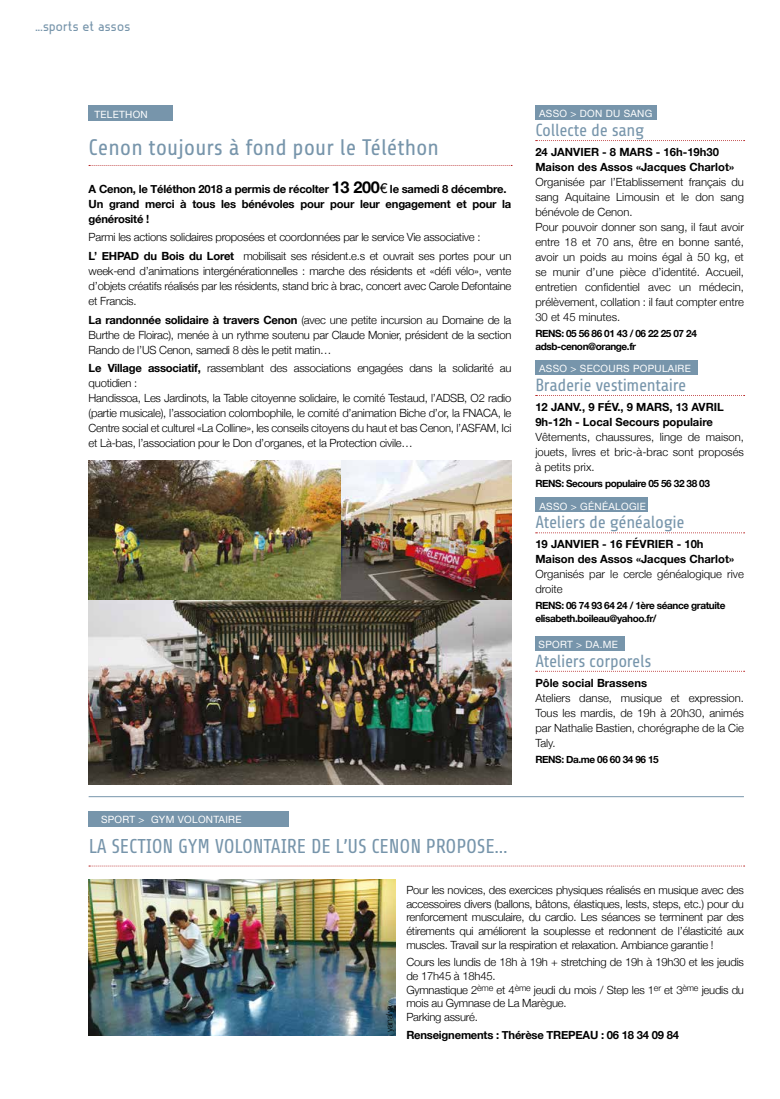
<style>
.page{position:relative;width:780px;height:1099px;background:#fff}
.page>*{position:absolute;margin:0;border:0;box-sizing:border-box;transform-origin:0 0}
.t1{font:22.5px "Share";color:#7795ab}
.t2{font:20px "Share";letter-spacing:-.01em;color:#7795ab}
.t3{font:17.5px "Share";letter-spacing:-.02em;color:#7795ab}
.t4{font:500 15px "Rotor";color:#7795ab}
.t5{font:300 11.25px/15px "Helvetica Neue";letter-spacing:-.02em;color:#000;text-align:justify}
.t6{font:300 11.25px/15px "Helvetica Neue";color:#000}
.t7{font:700 11.25px/15px "Helvetica Neue";color:#000}
.t8{font:700 11.25px/15px "Helvetica Neue";letter-spacing:-.02em;color:#000}
.t9{font:700 10px/12.5px "Helvetica Neue";letter-spacing:-.04em;color:#000}
.t10{font:10px "Helvetica Neue";letter-spacing:.03em;color:#fff}
.t11{font:300 8.75px "Helvetica Neue";letter-spacing:-.02em;color:#000}
.s1{font-size:16.25px}
.s2{font-weight:400;font-size:13.75px}
.s3{font-weight:700}
</style>
<div class="page">
<div style="left:535px;top:105px;width:122px;height:14px;background:#7795ab"></div>
<div style="left:539px;top:107px;width:115px;height:13px;background:#7795ab"></div>
<svg style="left:535px;top:140px;width:209px;height:1px"></svg>
<div style="left:535px;top:360px;width:162px;height:14px;background:#7795ab"></div>
<svg style="left:535px;top:395px;width:209px;height:1px"></svg>
<div style="left:535px;top:497px;width:113px;height:15px;background:#7795ab"></div>
<svg style="left:535px;top:532px;width:209px;height:1px"></svg>
<div style="left:535px;top:635px;width:90px;height:15px;background:#7795ab"></div>
<svg style="left:535px;top:671px;width:209px;height:1px"></svg>
<div style="left:89px;top:810px;width:200px;height:16px;background:#7795ab"></div>
<svg style="left:89px;top:865px;width:655px;height:1px"></svg>
<hr style="left:89px;top:796px;width:655px;height:1px;background:#7795ab">
<img style="left:89px;top:879px;width:306px;height:156px">
<div style="left:89px;top:106px;width:84px;height:15px;background:#7795ab"></div>
<svg style="left:89px;top:165px;width:423px;height:1px"></svg>
<img style="left:89px;top:460px;width:422px;height:324px">
<h3 class="t4" style="left:35px;top:18px;width:96px">...sports et assos</h3>
<p class="t10" style="left:94px;top:108px;width:55px">TELETHON</p>
<h1 class="t1" style="left:89px;top:135px;width:352px">Cenon toujours à fond pour le Téléthon</h1>
<p class="t8" style="left:89px;top:181px;width:424px">A Cenon, le Téléthon 2018 a permis de récolter <span class="s1">13 200</span><span class="s2">€</span> le samedi 8 décembre.<br>Un grand merci à tous les bénévoles pour pour leur engagement et pour la générosité !</p>
<p class="t5" style="left:89px;top:228px;width:424px;line-height:18.5px">Parmi les actions solidaires proposées et coordonnées par le service Vie associative :<br><span class="s3">L’ EHPAD du Bois du Loret</span> mobilisait ses résident.e.s et ouvrait ses portes pour un</p>
<p class="t5" style="left:89px;top:263px;width:424px">week-end d’animations intergénérationnelles : marche des résidents et «défi vélo», vente d’objets créatifs réalisés par les résidents, stand bric à brac, concert avec Carole Defontaine et Francis.</p>
<p class="t5" style="left:89px;top:312px;width:424px"><span class="s3">La randonnée solidaire à travers Cenon</span> (avec une petite incursion au Domaine de la Burthe de Floirac), menée à un rythme soutenu par Claude Monier, président de la section Rando de l’US Cenon, samedi 8 dès le petit matin…</p>
<p class="t5" style="left:89px;top:360px;width:424px;text-align:left"><span class="s3">Le Village associatif,</span> rassemblant des associations engagées dans la solidarité au quotidien :<br>Handissoa, Les Jardinots, la Table citoyenne solidaire, le comité Testaud, l’ADSB, O2 radio (partie musicale), l’association colombophile, le comité d’animation Biche d’or, la FNACA, le Centre social et culturel «La Colline», les conseils citoyens du haut et bas Cenon, l’ASFAM, Ici et Là-bas, l’association pour le Don d’organes, et la Protection civile…</p>
<p class="t10" style="left:539px;top:107px;width:115px">ASSO &gt; DON DU SANG</p>
<h3 class="t3" style="left:535px;top:120px;width:110px">Collecte de sang</h3>
<p class="t7" style="left:535px;top:144px;width:200px">24 JANVIER - 8 MARS - 16h-19h30<br>Maison des Assos «Jacques Charlot»</p>
<p class="t6" style="left:535px;top:174px;width:210px">Organisée par l’Etablissement français du sang Aquitaine Limousin et le don sang bénévole de Cenon.<br>Pour pouvoir donner son sang, il faut avoir entre 18 et 70 ans, être en bonne santé, avoir un poids au moins égal à 50 kg, et se munir d’une pièce d’identité. Accueil, entretien confidentiel avec un médecin, prélèvement, collation : il faut compter entre 30 et 45 minutes.</p>
<p class="t9" style="left:535px;top:327px;width:163px">RENS: 05 56 86 01 43 / 06 22 25 07 24 adsb-cenon@orange.fr</p>
<p class="t10" style="left:539px;top:363px;width:153px">ASSO &gt; SECOURS POPULAIRE</p>
<h3 class="t3" style="left:535px;top:375px;width:152px">Braderie vestimentaire</h3>
<p class="t7" style="left:535px;top:399px;width:190px">12 JANV., 9 FÉV., 9 MARS, 13 AVRIL<br>9h-12h - Local Secours populaire</p>
<p class="t5" style="left:535px;top:429px;width:210px">Vêtements, chaussures, linge de maison, jouets, livres et bric-à-brac sont proposés à petits prix.</p>
<p class="t9" style="left:535px;top:477px;width:176px">RENS: Secours populaire 05 56 32 38 03</p>
<p class="t10" style="left:539px;top:500px;width:108px">ASSO &gt; GÉNÉALOGIE</p>
<h3 class="t3" style="left:535px;top:512px;width:151px">Ateliers de généalogie</h3>
<p class="t7" style="left:535px;top:536px;width:200px">19 JANVIER - 16 FÉVRIER - 10h<br>Maison des Assos «Jacques Charlot»</p>
<p class="t6" style="left:535px;top:566px;width:210px">Organisés par le cercle généalogique rive droite</p>
<p class="t9" style="left:535px;top:599px;width:191px">RENS: 06 74 93 64 24 / 1ère séance gratuite elisabeth.boileau@yahoo.fr/</p>
<p class="t10" style="left:538px;top:638px;width:81px">SPORT &gt; DA.ME</p>
<h3 class="t3" style="left:535px;top:651px;width:118px">Ateliers corporels</h3>
<p class="t7" style="left:535px;top:674px;width:113px">Pôle social Brassens</p>
<p class="t5" style="left:535px;top:689px;width:210px">Ateliers danse, musique et expression.<br>Tous les mardis, de 19h à 20h30, animés par Nathalie Bastien, chorégraphe de la Cie Taly.</p>
<p class="t9" style="left:535px;top:752px;width:125px">RENS: Da.me 06 60 34 96 15</p>
<p class="t10" style="left:101px;top:813px;width:142px">SPORT &gt; GYM VOLONTAIRE</p>
<h2 class="t2" style="left:89px;top:834px;width:420px">LA SECTION GYM VOLONTAIRE DE L’US CENON PROPOSE...</h2>
<p class="t5" style="left:406px;top:882px;width:339px;line-height:13.8px">Pour les novices, des exercices physiques réalisés en musique avec des accessoires divers (ballons, bâtons, élastiques, lests, steps, etc.) pour du renforcement musculaire, du cardio. Les séances se terminent par des étirements qui améliorent la souplesse et redonnent de l’élasticité aux muscles. Travail sur la respiration et relaxation. Ambiance garantie !</p>
<p class="t5" style="left:406px;top:955px;width:339px;line-height:13.8px;text-align:left">Cours les lundis de 18h à 19h + stretching de 19h à 19h30 et les jeudis de 17h45 à 18h45.<br>Gymnastique 2<sup>ème</sup> et 4<sup>ème</sup> jeudi du mois / Step les 1<sup>er</sup> et 3<sup>ème</sup> jeudis du mois au Gymnase de La Marègue.<br>Parking assuré.</p>
<p class="t8" style="left:406px;top:1026px;width:274px">Renseignements : Thérèse TREPEAU : 06 18 34 09 84</p>
<p class="t11" style="left:384px;top:1031px;width:28px;rotate:-90deg">yanalya</p>
</div>
